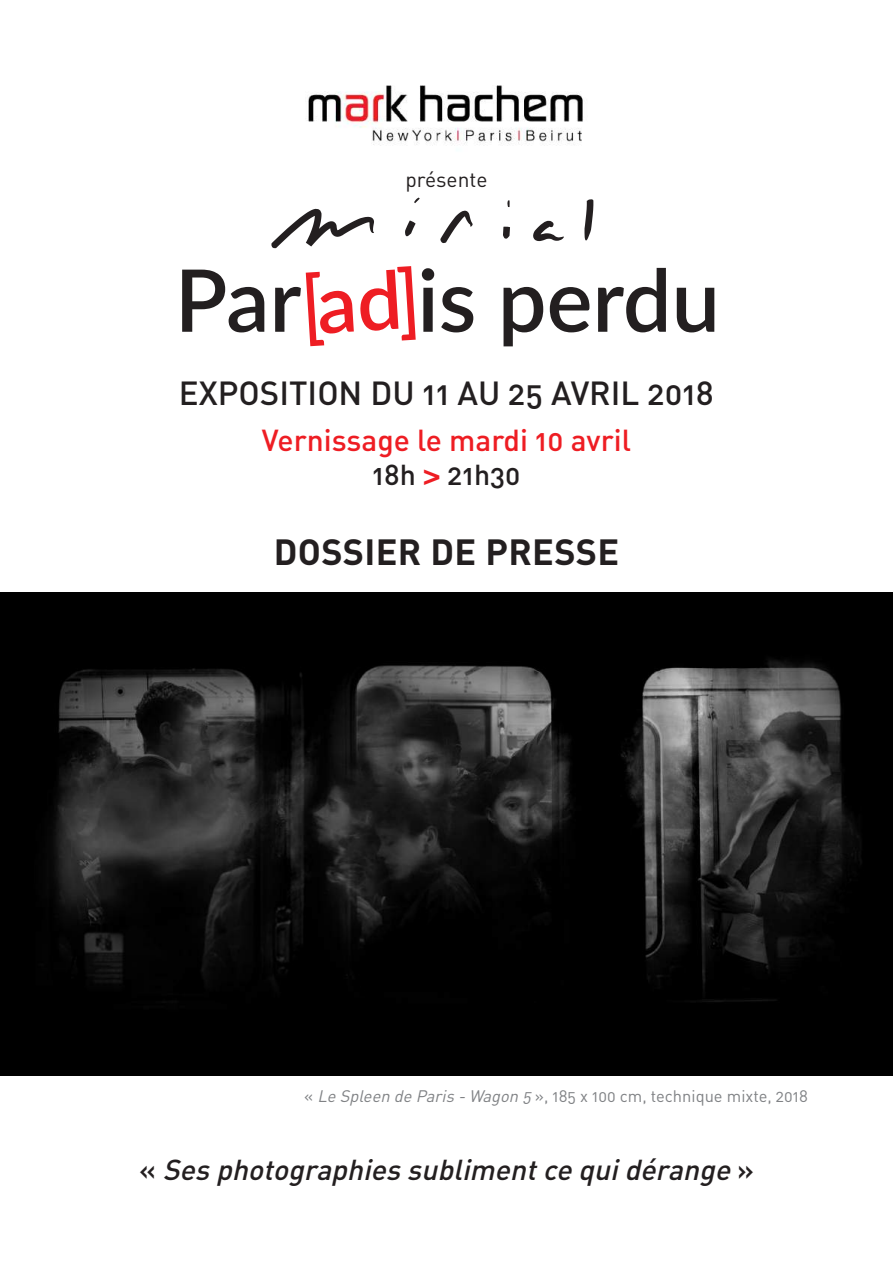
<style>
.page{position:relative;width:893px;height:1263px;background:#fff}
.page>*{position:absolute;margin:0;border:0;box-sizing:border-box;transform-origin:0 0}
.t1{font:36px "DIN Bold Alternate";letter-spacing:.01em;color:#231f20}
.t2{font:33px "DIN Medium Alternate";color:#231f20}
.t3{font:30px "DIN Medium Alternate";color:#ee1d23}
.t4{font:italic 28.5px "DIN Medium Alternate";color:#231f20}
.t5{font:28.5px "DIN Medium Alternate";color:#231f20}
.t6{font:21px "DIN Regular Alternate";color:#231f20}
.t7{font:16.5px "DIN Regular Alternate";color:#808285}
.s1{font-family:"Helvetica Neue";font-weight:700;font-size:30px;color:#ee1d23}
.s2{font-style:italic}
.s3{font-style:normal}
</style>
<div class="page">
<img style="left:307px;top:85px;width:276px;height:61px">
<svg style="left:360px;top:266px;width:56px;height:74px"></svg>
<svg style="left:182px;top:270px;width:82px;height:62px"></svg>
<svg style="left:275px;top:272px;width:79px;height:74px"></svg>
<svg style="left:422px;top:268px;width:12px;height:64px"></svg>
<svg style="left:441px;top:287px;width:32px;height:45px"></svg>
<svg style="left:504px;top:287px;width:39px;height:59px"></svg>
<svg style="left:550px;top:287px;width:39px;height:45px"></svg>
<svg style="left:598px;top:268px;width:68px;height:64px"></svg>
<svg style="left:677px;top:288px;width:37px;height:44px"></svg>
<img style="left:0;top:593px;width:893px;height:482px">
<svg style="left:271px;top:209px;width:103px;height:39px"></svg>
<svg style="left:405px;top:221px;width:11px;height:15px"></svg>
<svg style="left:414px;top:198px;width:6px;height:5px"></svg>
<svg style="left:440px;top:210px;width:33px;height:34px"></svg>
<svg style="left:503px;top:226px;width:7px;height:13px"></svg>
<svg style="left:507px;top:200px;width:3px;height:7px"></svg>
<svg style="left:533px;top:221px;width:31px;height:20px"></svg>
<svg style="left:584px;top:199px;width:9px;height:42px"></svg>
<p class="t6" style="left:405px;top:167px;width:83px">présente</p>
<h2 class="t2" style="left:179px;top:374px;width:537px">EXPOSITION DU 11 AU 25 AVRIL 2018</h2>
<h3 class="t3" style="left:262px;top:423px;width:371px">Vernissage le mardi 10 avril</h3>
<h3 class="t5" style="left:372px;top:459px;width:150px">18h <span class="s1">&gt;</span> 21h30</h3>
<h1 class="t1" style="left:274px;top:532px;width:347px">DOSSIER DE PRESSE</h1>
<p class="t7" style="left:304px;top:1086px;width:505px">« <span class="s2">LeSpleendeParis-Wagon5</span>», 185 x 100 cm, technique mixte, 2018</p>
<h3 class="t4" style="left:139px;top:1154px;width:616px"><span class="s3">«</span> Ses photographies subliment ce qui dérange <span class="s3">»</span></h3>
</div>
